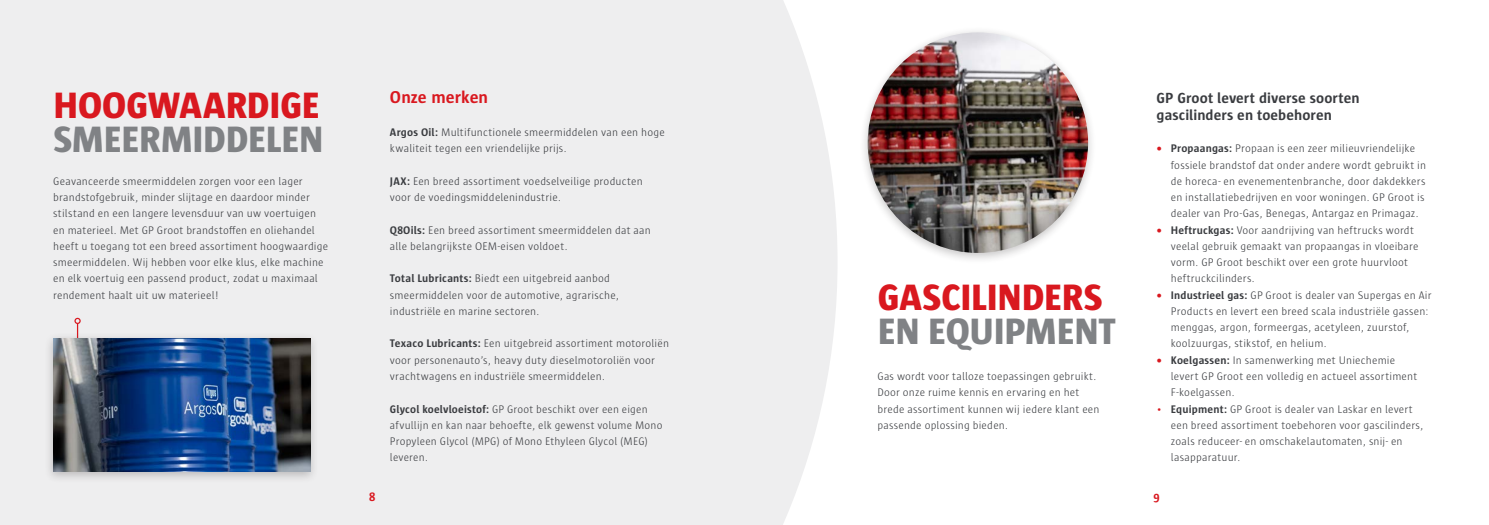
<style>
.page{position:relative;width:1489px;height:525px;background:#fff}
.page>*{position:absolute;margin:0;border:0;box-sizing:border-box;transform-origin:0 0}
.t1{font:800 37.5px "Sun";letter-spacing:-.005em;color:#d9181f}
.t2{font:800 37.5px "Sun";letter-spacing:-.005em;color:#808285}
.t3{font:700 17.5px "Sun";color:#d9181f}
.t4{font:700 15px/16.2px "Sun";letter-spacing:.005em;color:#3a3c40}
.t5{font:700 12.5px "Sun";color:#d9181f}
.t6{font:300 11.25px/16.2px "Sun";letter-spacing:.015em;color:#3a3c40}
.s1{font-weight:700}
.s2{font-weight:700;color:#d9181f}
.s3{color:#d9181f}
</style>
<div class="page">
<div style="left:0;top:0;width:837px;height:524px;background:#eeeeef"></div>
<hr style="left:77px;top:323px;width:1px;height:121px;background:#d9181f">
<div style="left:74px;top:317px;width:7px;height:7px;border:1px solid #d9181f;border-radius:50%"></div>
<div style="left:44px;top:332px;width:275px;height:151px;background:#231f20;opacity:.25"></div>
<img style="left:53px;top:338px;width:257px;height:133px">
<div style="left:859px;top:26px;width:237px;height:238px;background:#231f20;opacity:.25"></div>
<img style="left:867px;top:32px;width:221px;height:221px;border-radius:110px">
<h1 class="t1" style="left:53px;top:85px;width:268px">HOOGWAARDIGE</h1>
<h1 class="t2" style="left:53px;top:118px;width:271px">SMEERMIDDELEN</h1>
<p class="t6" style="left:53px;top:173px;width:276px">Geavanceerde smeermiddelen zorgen voor een lager brandstofgebruik, minder slijtage en daardoor minder stilstand en een langere levensduur van uw voertuigen en materieel. Met GP Groot brandstoffen en oliehandel heeft u toegang tot een breed assortiment hoogwaardige smeermiddelen. Wij hebben voor elke klus, elke machine en elk voertuig een passend product, zodat u maximaal rendement haalt uit uw materieel!</p>
<h2 class="t3" style="left:390px;top:88px;width:100px">Onze merken</h2>
<p class="t6" style="left:390px;top:124px;width:276px"><span class="s1">Argos Oil:</span> Multifunctionele smeermiddelen van een hoge kwaliteit tegen een vriendelijke prijs.</p>
<p class="t6" style="left:390px;top:173px;width:254px"><span class="s1">JAX:</span> Een breed assortiment voedselveilige producten voor de voedingsmiddelenindustrie.</p>
<p class="t6" style="left:390px;top:221px;width:262px"><span class="s1">Q8Oils:</span> Een breed assortiment smeermiddelen dat aan alle belangrijkste OEM-eisen voldoet.</p>
<p class="t6" style="left:390px;top:270px;width:231px"><span class="s1">Total Lubricants:</span> Biedt een uitgebreid aanbod smeermiddelen voor de automotive, agrarische, industriële en marine sectoren.</p>
<p class="t6" style="left:390px;top:335px;width:280px"><span class="s1">Texaco Lubricants:</span> Een uitgebreid assortiment motoroliën voor personenauto’s, heavy duty dieselmotoroliën voor vrachtwagens en industriële smeermiddelen.</p>
<p class="t6" style="left:390px;top:400px;width:274px"><span class="s1">Glycol koelvloeistof:</span> GP Groot beschikt over een eigen afvullijn en kan naar behoefte, elk gewenst volume Mono Propyleen Glycol (MPG) of Mono Ethyleen Glycol (MEG) leveren.</p>
<h1 class="t1" style="left:877px;top:276px;width:226px">GASCILINDERS</h1>
<h1 class="t2" style="left:877px;top:310px;width:240px">EN EQUIPMENT</h1>
<p class="t6" style="left:877px;top:368px;width:224px">Gas wordt voor talloze toepassingen gebruikt.<br>Door onze ruime kennis en ervaring en het brede assortiment kunnen wij iedere klant een passende oplossing bieden.</p>
<h3 class="t4" style="left:1156px;top:90px;width:205px">GP Groot levert diverse soorten gascilinders en toebehoren</h3>
<p class="t6" style="left:1170px;top:140px;width:257px;text-indent:-14px"><span class="s2">•</span> <span class="s1">Propaangas:</span> Propaan is een zeer milieuvriendelijke fossiele brandstof dat onder andere wordt gebruikt in de horeca- en evenementenbranche, door dakdekkers en installatiebedrijven en voor woningen. GP Groot is dealer van Pro-Gas, Benegas, Antargaz en Primagaz.</p>
<p class="t6" style="left:1170px;top:221px;width:249px;text-indent:-14px"><span class="s2">•</span> <span class="s1">Heftruckgas:</span> Voor aandrijving van heftrucks wordt veelal gebruik gemaakt van propaangas in vloeibare vorm. GP Groot beschikt over een grote huurvloot heftruckcilinders.</p>
<p class="t6" style="left:1170px;top:286px;width:262px;text-indent:-14px"><span class="s2">•</span> <span class="s1">Industrieel gas:</span> GP Groot is dealer van Supergas en Air Products en levert een breed scala industriële gassen: menggas, argon, formeergas, acetyleen, zuurstof, koolzuurgas, stikstof, en helium.</p>
<p class="t6" style="left:1170px;top:351px;width:248px;text-indent:-14px"><span class="s2">•</span> <span class="s1">Koelgassen:</span> In samenwerking met Uniechemie levert GP Groot een volledig en actueel assortiment<br>F-koelgassen.</p>
<p class="t6" style="left:1170px;top:400px;width:254px;text-indent:-14px"><span class="s3">•</span> <span class="s1">Equipment:</span> GP Groot is dealer van Laskar en levert een breed assortiment toebehoren voor gascilinders, zoals reduceer- en omschakelautomaten, snij- en lasapparatuur.</p>
<p class="t5" style="left:369px;top:490px;width:8px">8</p>
<p class="t5" style="left:1153px;top:490px;width:8px">9</p>
</div>
